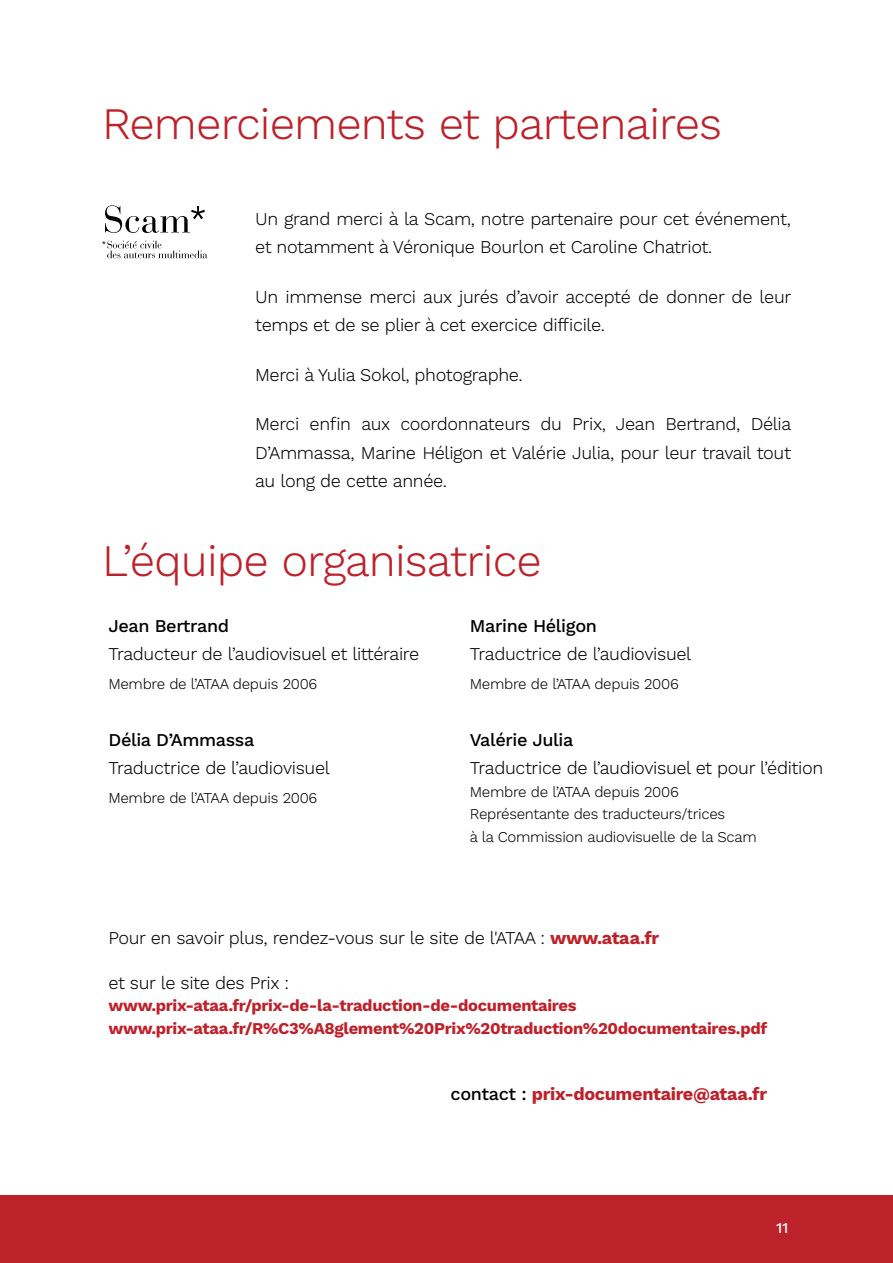
<style>
.page{position:relative;width:893px;height:1263px;background:#fff}
.page>*{position:absolute;margin:0;border:0;box-sizing:border-box;transform-origin:0 0}
.t1{font:300 45px "Work Sans";letter-spacing:-.02em;color:#bd222b}
.t2{font:300 18px/28.5px "Work Sans";letter-spacing:-.02em;color:#000}
.t3{font:500 18px "Work Sans";letter-spacing:-.02em;color:#000}
.t4{font:700 18px "Work Sans";letter-spacing:-.02em;color:#bd222b}
.t5{font:700 16.5px/22.5px "Work Sans";letter-spacing:-.02em;color:#bd222b}
.t6{font:300 15px/22.5px "Work Sans";letter-spacing:-.02em;color:#000}
.t7{font:500 15px "Work Sans";color:#fff}
.s1{font-weight:700;color:#bd222b}
.s2{font-weight:500;color:#000}
</style>
<div class="page">
<div style="left:0;top:1195px;width:893px;height:68px;background:#bd222b"></div>
<img style="left:105px;top:205px;width:85px;height:28px">
<img style="left:107px;top:241px;width:55px;height:7px">
<img style="left:191px;top:206px;width:14px;height:13px">
<h1 class="t1" style="left:102px;top:97px;width:622px">Remerciements et partenaires</h1>
<p class="t2" style="left:255px;top:205px;width:537px">Un grand merci à la Scam, notre partenaire pour cet événement, et notamment à Véronique Bourlon et Caroline Chatriot.</p>
<p class="t2" style="left:255px;top:283px;width:538px">Un immense merci aux jurés d’avoir accepté de donner de leur temps et de se plier à cet exercice difficile.</p>
<p class="t2" style="left:255px;top:361px;width:269px">Merci à Yulia Sokol, photographe.</p>
<p class="t2" style="left:255px;top:410px;width:538px;text-align:justify">Merci enfin aux coordonnateurs du Prix, Jean Bertrand, Délia D’Ammassa, Marine Héligon et Valérie Julia, pour leur travail tout au long de cette année.</p>
<h1 class="t1" style="left:102px;top:534px;width:441px">L’équipe organisatrice</h1>
<p class="t3" style="left:108px;top:615px;width:122px">Jean Bertrand</p>
<p class="t2" style="left:108px;top:640px;width:312px">Traducteur de l’audiovisuel et littéraire</p>
<p class="t6" style="left:108px;top:673px;width:210px">Membre de l’ATAA depuis 2006</p>
<p class="t3" style="left:470px;top:615px;width:129px">Marine Héligon</p>
<p class="t2" style="left:470px;top:640px;width:223px">Traductrice de l’audiovisuel</p>
<p class="t6" style="left:470px;top:673px;width:210px">Membre de l’ATAA depuis 2006</p>
<p class="t3" style="left:108px;top:729px;width:147px">Délia D’Ammassa</p>
<p class="t2" style="left:108px;top:754px;width:223px">Traductrice de l’audiovisuel</p>
<p class="t6" style="left:108px;top:787px;width:210px">Membre de l’ATAA depuis 2006</p>
<p class="t3" style="left:470px;top:729px;width:105px">Valérie Julia</p>
<p class="t2" style="left:470px;top:754px;width:355px">Traductrice de l’audiovisuel et pour l’édition</p>
<p class="t6" style="left:470px;top:781px;width:288px">Membre de l’ATAA depuis 2006<br>Représentante des traducteurs/trices<br>à la Commission audiovisuelle de la Scam</p>
<p class="t2" style="left:108px;top:924px;width:552px">Pour en savoir plus, rendez-vous sur le site de l'ATAA : <span class="s1">www.ataa.fr</span></p>
<p class="t2" style="left:108px;top:969px;width:182px">et sur le site des Prix :</p>
<p class="t5" style="left:108px;top:995px;width:660px">www.prix-ataa.fr/prix-de-la-traduction-de-documentaires www.prix-ataa.fr/R%C3%A8glement%20Prix%20traduction%20documentaires.pdf</p>
<p class="t4" style="left:450px;top:1083px;width:318px"><span class="s2">contact :</span> prix-documentaire@ataa.fr</p>
<p class="t7" style="left:776px;top:1219px;width:14px">11</p>
</div>
